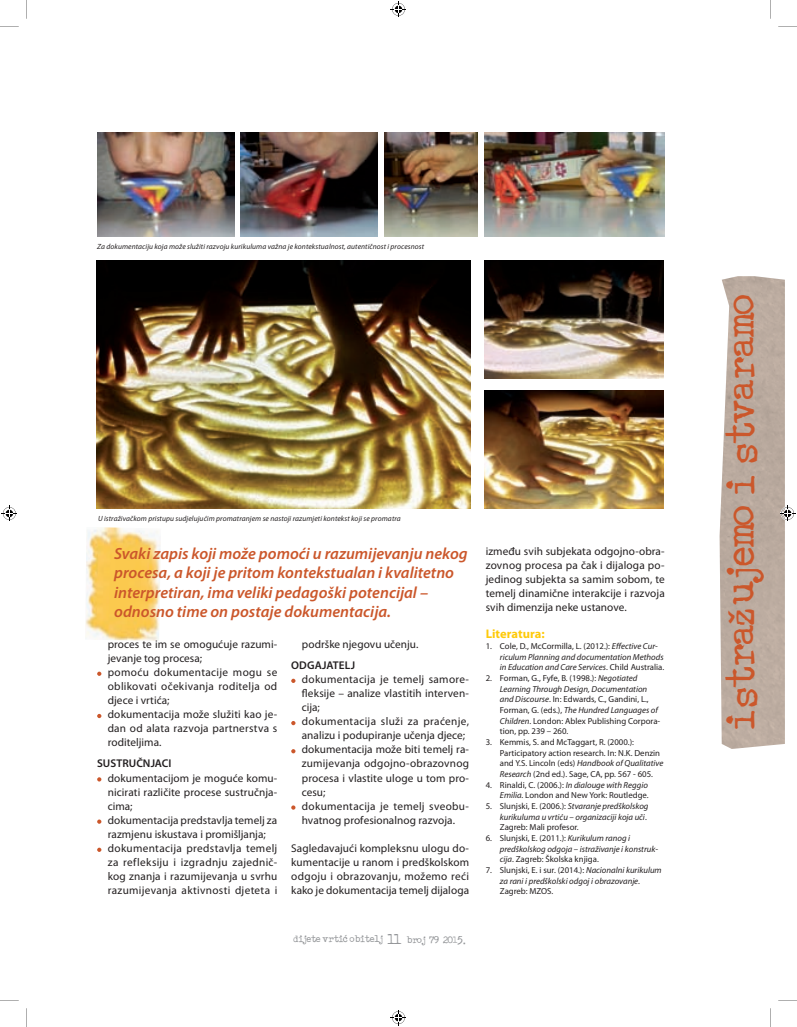
<style>
.page{position:relative;width:797px;height:1027px;background:#fff}
.page>*{position:absolute;margin:0;border:0;box-sizing:border-box;transform-origin:0 0}
.t1{font:31.25px "ACOUSTICBASSV";color:#cb572b}
.t2{font:italic 600 16.25px/19.5px "Myriad Pro";color:#cb572b}
.t3{font:700 12.5px "Myriad Pro";letter-spacing:.005em;color:#feca0a}
.t4{font:11.25px/14.1px "Myriad Pro";letter-spacing:.01em;color:#231f20}
.t5{font:600 11.25px "Myriad Pro";letter-spacing:.005em;color:#231f20}
.t6{font:8.75px/10.6px "Myriad Pro";color:#231f20}
.t7{font:italic 8.75px/10.6px "Myriad Pro";color:#231f20}
.t8{font:italic 7.5px "Myriad Pro";letter-spacing:.015em;color:#231f20}
.t9{font:7.5px "ACOUSTICBASSV";color:#939598}
.s1{font-size:12.5px}
.s2{font-style:normal}
.s3{font-style:italic}
</style>
<div class="page">
<img style="left:719px;top:505px;width:2px;height:158px">
<img style="left:85px;top:527px;width:76px;height:114px">
<img style="left:96px;top:260px;width:374px;height:249px">
<img style="left:485px;top:260px;width:178px;height:118px">
<img style="left:484px;top:390px;width:179px;height:119px">
<svg style="left:97px;top:672px;width:4px;height:4px"></svg>
<svg style="left:97px;top:714px;width:4px;height:4px"></svg>
<svg style="left:97px;top:777px;width:4px;height:4px"></svg>
<svg style="left:97px;top:819px;width:4px;height:5px"></svg>
<svg style="left:97px;top:848px;width:4px;height:4px"></svg>
<img style="left:97px;top:133px;width:137px;height:103px">
<img style="left:241px;top:133px;width:136px;height:103px">
<img style="left:484px;top:133px;width:180px;height:103px">
<img style="left:384px;top:133px;width:94px;height:103px">
<svg style="left:291px;top:679px;width:4px;height:4px"></svg>
<svg style="left:291px;top:721px;width:4px;height:4px"></svg>
<svg style="left:291px;top:749px;width:4px;height:4px"></svg>
<svg style="left:291px;top:805px;width:4px;height:5px"></svg>
<svg style="left:770px;top:0;width:1px;height:19px"></svg>
<svg style="left:26px;top:0;width:1px;height:19px"></svg>
<svg style="left:778px;top:26px;width:19px;height:1px"></svg>
<svg style="left:0;top:26px;width:19px;height:1px"></svg>
<svg style="left:778px;top:1000px;width:19px;height:1px"></svg>
<svg style="left:0;top:1000px;width:19px;height:1px"></svg>
<svg style="left:770px;top:1008px;width:1px;height:19px"></svg>
<svg style="left:26px;top:1008px;width:1px;height:19px"></svg>
<svg style="left:391px;top:2px;width:15px;height:15px"></svg>
<svg style="left:391px;top:1010px;width:15px;height:15px"></svg>
<svg style="left:2px;top:506px;width:15px;height:15px"></svg>
<svg style="left:721px;top:276px;width:74px;height:473px"></svg>
<p class="t8" style="left:97px;top:242px;width:328px">Za dokumentaciju koja može služiti razvoju kurikuluma važna je kontekstualnost, autentičnost i procesnost</p>
<p class="t8" style="left:98px;top:514px;width:304px">U istraživačkom pristupu sudjelujućim promatranjem se nastoji razumjeti kontekst koji se promatra</p>
<h2 class="t2" style="left:114px;top:544px;width:355px">Svaki zapis koji može pomoći u razumijevanju nekog procesa, a koji je pritom kontekstualan i kvalitetno interpretiran, ima veliki pedagoški potencijal – odnosno time on postaje dokumentacija.</h2>
<p class="t4" style="left:108px;top:637px;width:171px">proces te im se omogućuje razumi&shy;jevanje tog procesa;<br>pomoću dokumentacije mogu se oblikovati očekivanja roditelja od djece i vrtića;<br>dokumentacija može služiti kao je&shy;dan od alata razvoja partnerstva s roditeljima.</p>
<p class="t5" style="left:97px;top:756px;width:76px">SUSTRUČNJACI</p>
<p class="t4" style="left:108px;top:771px;width:171px">dokumentacijom je moguće komu&shy;nicirati različite procese sustručnja&shy;cima;<br>dokumentacija predstavlja temelj za razmjenu iskustava i promišljanja; dokumentacija predstavlja temelj za refleksiju i izgradnju zajednič&shy;kog znanja i razumijevanja u svrhu razumijevanja aktivnosti djeteta i</p>
<p class="t4" style="left:302px;top:637px;width:118px">podrške njegovu učenju.</p>
<p class="t5" style="left:291px;top:658px;width:65px">ODGAJATELJ</p>
<p class="t4" style="left:302px;top:672px;width:169px">dokumentacija je temelj samore&shy;fleksije – analize vlastitih interven&shy;cija;<br>dokumentacija služi za praćenje, analizu i podupiranje učenja djece; dokumentacija može biti temelj ra&shy;zumijevanja odgojno-obrazovnog procesa i vlastite uloge u tom pro&shy;cesu;<br>dokumentacija je temelj sveobu&shy;hvatnog profesionalnog razvoja.</p>
<p class="t4" style="left:291px;top:841px;width:179px;text-align:justify">Sagledavajući kompleksnu ulogu do&shy;kumentacije u ranom i predškolskom odgoju i obrazovanju, možemo reći kako je dokumentacija temelj dijaloga</p>
<p class="t9" style="left:293px;top:933px;width:178px">dijete vrtić obitelj <span class="s1">11</span> broj 79 2015.</p>
<p class="t4" style="left:485px;top:544px;width:180px;text-align:justify">između svih subjekata odgojno-obra&shy;zovnog procesa pa čak i dijaloga po&shy;jedinog subjekta sa samim sobom, te temelj dinamične interakcije i razvoja svih dimenzija neke ustanove.</p>
<p class="t3" style="left:485px;top:626px;width:61px">Literatura:</p>
<p class="t7" style="left:500px;top:641px;width:166px;text-indent:-14px"><span class="s2">1. Cole, D., McCormilla, L. (2012.):</span> Effective Cur&shy;riculum Planning and documentation Methods in Education and Care Services<span class="s2">. Child Australia.</span></p>
<p class="t6" style="left:500px;top:673px;width:162px;text-indent:-14px">2. Forman, G., Fyfe, B. (1998.): <span class="s3">Negotiated Learning Through Design, Documentation and Discourse</span>. In: Edwards, C., Gandini, L., Forman, G. (eds.), <span class="s3">The Hundred Languages of Children</span>. London: Ablex Publishing Corpora&shy;tion, pp. 239 – 260.</p>
<p class="t6" style="left:500px;top:737px;width:165px;text-indent:-14px">3. Kemmis, S. and McTaggart, R. (2000.):<br>Participatory action research. In: N.K. Denzin and Y.S. Lincoln (eds) <span class="s3">Handbook of Qualitative Research</span> (2nd ed.). Sage, CA, pp. 567 - 605.</p>
<p class="t6" style="left:485px;top:780px;width:164px;text-align:right">4. Rinaldi, C. (2006.): <span class="s3">In dialouge with Reggio<br>Emilia</span>. London and New York: Routledge.</p>
<p class="t7" style="left:500px;top:801px;width:150px;text-indent:-14px"><span class="s2">5. Slunjski, E. (2006.):</span> Stvaranje predškolskog kurikuluma u vrtiću – organizaciji koja uči<span class="s2">.<br>Zagreb: Mali profesor.</span></p>
<p class="t7" style="left:500px;top:833px;width:160px;text-indent:-14px"><span class="s2">6. Slunjski, E. (2011.):</span> Kurikulum ranog i predškolskog odgoja – istraživanje i konstruk&shy;cija<span class="s2">. Zagreb: Školska knjiga.</span></p>
<p class="t7" style="left:500px;top:864px;width:163px;text-indent:-14px"><span class="s2">7. Slunjski, E. i sur. (2014.):</span> Nacionalni kurikulum za rani i predškolski odgoj i obrazovanje<span class="s2">.<br>Zagreb: MZOS.</span></p>
<h1 class="t1" style="left:716px;top:732px;width:438px;rotate:-90deg">istražujemo i stvaramo</h1>
</div>
